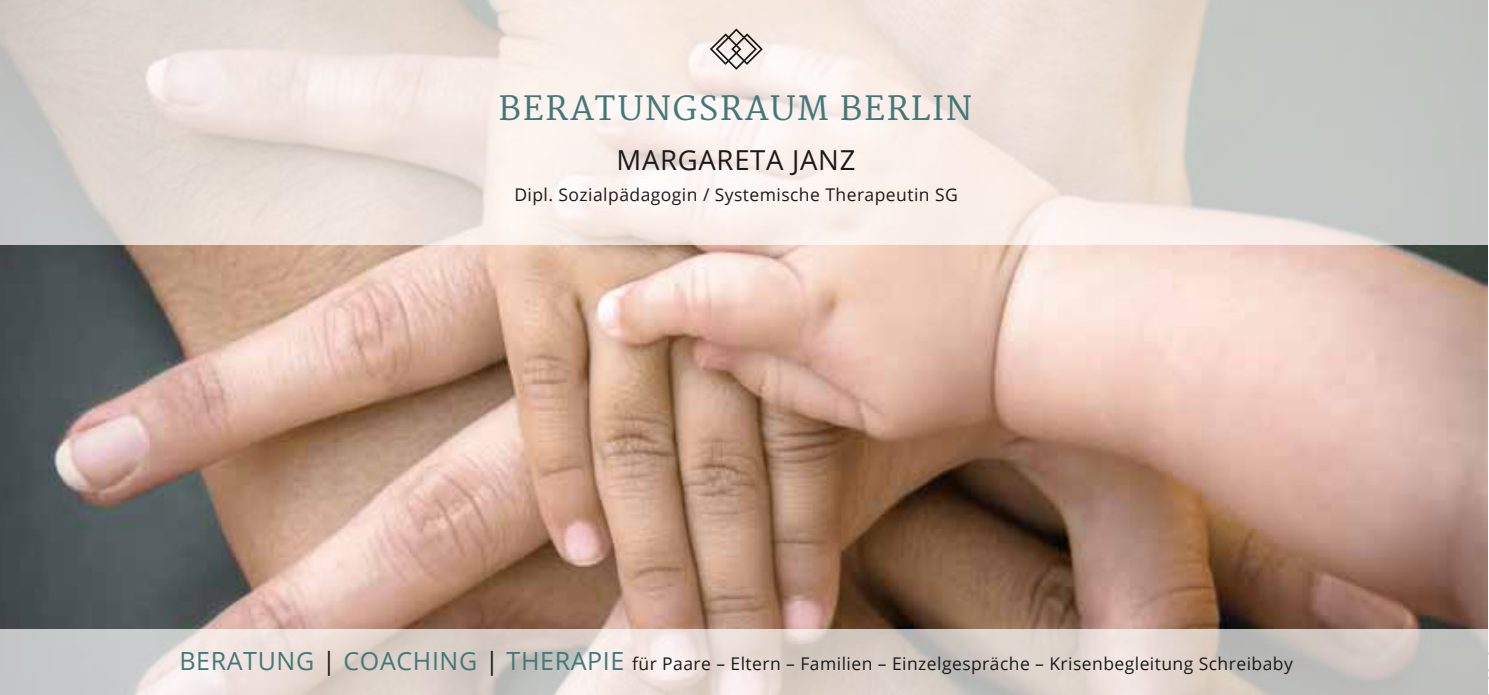
<style>
.page{position:relative;width:1489px;height:695px;background:#fff}
.page>*{position:absolute;margin:0;border:0;box-sizing:border-box;transform-origin:0 0}
.t1{font:32.5px "Merriweather";letter-spacing:.05em;color:#437879}
.t2{font:27.5px "Open Sans";letter-spacing:.025em;color:#1a1a18}
.t3{font:17.5px "Open Sans";letter-spacing:.025em;color:#1a1a18}
.s1{font-size:25px;color:#437879}
.s2{font-size:25px}
</style>
<div class="page">
<img style="left:0;top:245px;width:1487px;height:384px">
<svg style="left:0;top:0;width:1488px;height:245px;background:#e6ded8"></svg>
<svg style="left:709px;top:28px;width:53px;height:42px"></svg>
<svg style="left:0;top:629px;width:1488px;height:65px;background:#d8d0cc"></svg>
<h1 class="t1" style="left:498px;top:89px;width:475px">BERATUNGSRAUM BERLIN</h1>
<h2 class="t2" style="left:616px;top:141px;width:240px">MARGARETA JANZ</h2>
<p class="t3" style="left:514px;top:182px;width:445px">Dipl. Sozialpädagogin / Systemische Therapeutin SG</p>
<p class="t3" style="left:179px;top:651px;width:1114px"><span class="s1">BERATUNG</span> <span class="s2">|</span> <span class="s1">COACHING</span> <span class="s2">|</span> <span class="s1">THERAPIE</span> für Paare – Eltern – Familien – Einzelgespräche – Krisenbegleitung Schreibaby</p>
</div>
